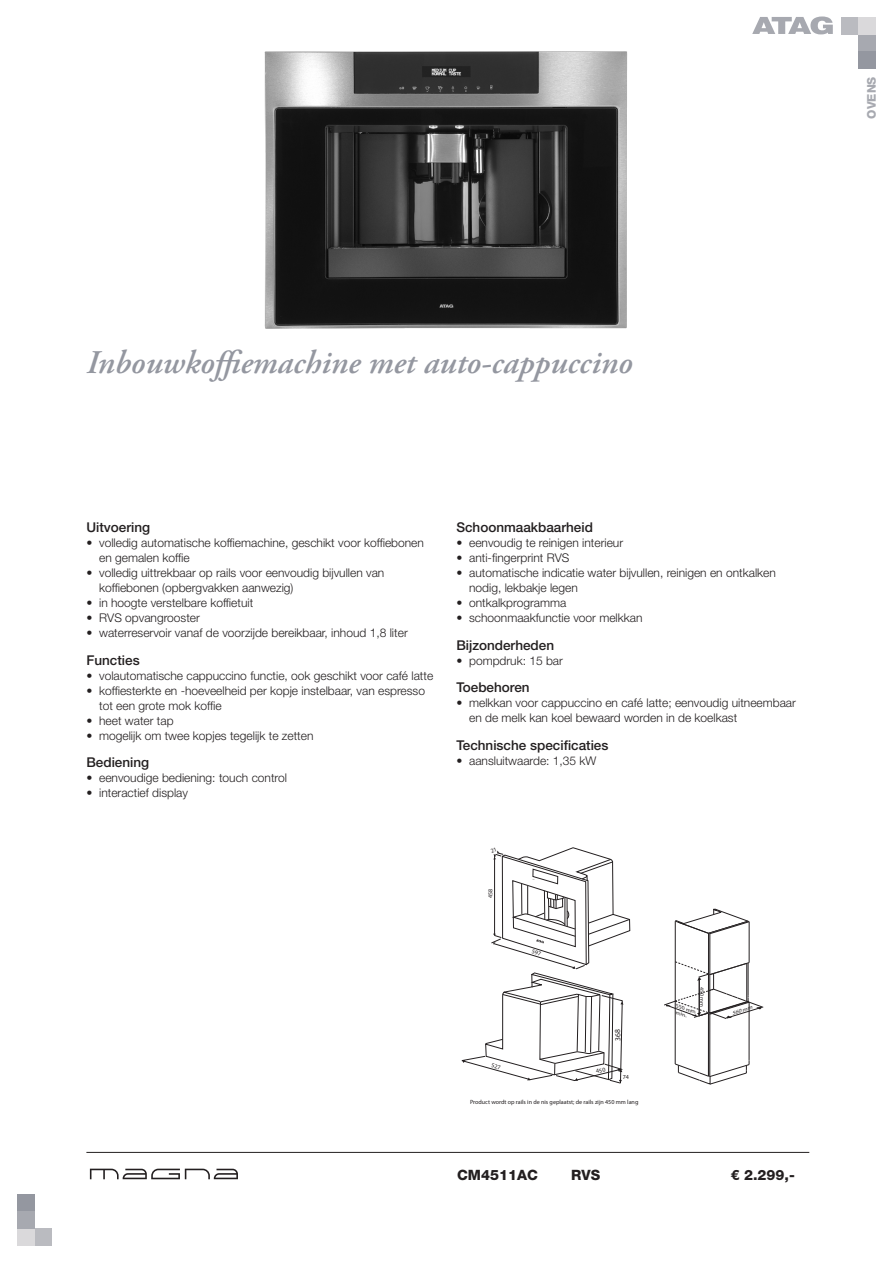
<style>
.page{position:relative;width:893px;height:1263px;background:#fff}
.page>*{position:absolute;margin:0;border:0;box-sizing:border-box;transform-origin:0 0}
.productnaam{font:italic 600 33px "Adobe Garamond Pro";color:#9497a0}
.type_overzicht{font:800 14.25px "Helvetica Neue LT Std";color:#231f20}
.producttekst_tussenk{font:500 13.5px "Helvetica Neue LT Std";color:#231f20}
.t1{font:300 12px/15px "Helvetica Neue LT Std";color:#231f20}
.t2{font:800 12px "Helvetica Neue LT Std";color:#a7a9b0}
.t3{font:6.15px "Myriad Pro";color:#231f20}
.t4{font:5.4px "Myriad Pro";color:#231f20;scale:1.07 1}
.t5{font:italic 5.25px "Myriad Pro";color:#231f20;scale:1.18 1}
.t6{font:italic 5.1px/6.1px "Myriad Pro";color:#231f20;scale:1.21 1}
</style>
<div class="page">
<div style="left:859px;top:34px;width:17px;height:17px;background:#a7a9b0"></div>
<div style="left:842px;top:17px;width:17px;height:17px;background:#babbc0"></div>
<div style="left:859px;top:51px;width:17px;height:17px;background:#9497a0"></div>
<div style="left:859px;top:17px;width:17px;height:17px;background:#dad9db"></div>
<div style="left:17px;top:1195px;width:17px;height:17px;background:#9497a0"></div>
<div style="left:34px;top:1229px;width:17px;height:17px;background:#babbc0"></div>
<div style="left:17px;top:1229px;width:17px;height:17px;background:#dad9db"></div>
<div style="left:17px;top:1212px;width:17px;height:17px;background:#a7a9b0"></div>
<svg style="left:752px;top:16px;width:81px;height:18px"></svg>
<img style="left:264px;top:51px;width:363px;height:278px">
<hr style="left:86px;top:1152px;width:723px;height:1px;background:#231f20">
<svg style="left:90px;top:1169px;width:148px;height:10px"></svg>
<hr style="left:675px;top:921px;width:1px;height:143px;background:#231f20">
<hr style="left:708px;top:933px;width:1px;height:41px;background:#231f20">
<hr style="left:710px;top:934px;width:1px;height:40px;background:#231f20">
<hr style="left:749px;top:922px;width:1px;height:40px;background:#231f20">
<svg style="left:675px;top:909px;width:74px;height:25px"></svg>
<svg style="left:664px;top:961px;width:99px;height:124px"></svg>
<svg style="left:461px;top:847px;width:170px;height:236px"></svg>
<p class="t2" style="left:864px;top:119px;width:44px;rotate:-90deg">OVENS</p>
<p class="productnaam" style="left:86px;top:343px;width:547px">Inbouwkoffiemachine met auto-cappuccino</p>
<p class="producttekst_tussenk" style="left:86px;top:519px;width:65px">Uitvoering</p>
<p class="t1" style="left:99px;top:535px;width:326px;text-indent:-13px">• volledig automatische koffiemachine, geschikt voor koffiebonen en gemalen koffie</p>
<p class="t1" style="left:99px;top:565px;width:287px;text-indent:-13px">• volledig uittrekbaar op rails voor eenvoudig bijvullen van koffiebonen (opbergvakken aanwezig)</p>
<p class="t1" style="left:86px;top:595px;width:168px">• in hoogte verstelbare koffietuit</p>
<p class="t1" style="left:86px;top:610px;width:115px">• RVS opvangrooster</p>
<p class="t1" style="left:86px;top:625px;width:323px">• waterreservoir vanaf de voorzijde bereikbaar, inhoud 1,8 liter</p>
<p class="producttekst_tussenk" style="left:86px;top:652px;width:55px">Functies</p>
<p class="t1" style="left:86px;top:667px;width:348px">• volautomatische cappuccino functie, ook geschikt voor café latte</p>
<p class="t1" style="left:99px;top:682px;width:327px;text-indent:-13px">• koffiesterkte en -hoeveelheid per kopje instelbaar, van espresso tot een grote mok koffie</p>
<p class="t1" style="left:86px;top:712px;width:89px">• heet water tap</p>
<p class="t1" style="left:86px;top:727px;width:229px">• mogelijk om twee kopjes tegelijk te zetten</p>
<p class="producttekst_tussenk" style="left:86px;top:754px;width:64px">Bediening</p>
<p class="t1" style="left:86px;top:770px;width:202px">• eenvoudige bediening: touch control</p>
<p class="t1" style="left:86px;top:785px;width:103px">• interactief display</p>
<p class="producttekst_tussenk" style="left:456px;top:519px;width:138px">Schoonmaakbaarheid</p>
<p class="t1" style="left:456px;top:535px;width:168px">• eenvoudig te reinigen interieur</p>
<p class="t1" style="left:456px;top:550px;width:115px">• anti-fingerprint RVS</p>
<p class="t1" style="left:469px;top:565px;width:308px;text-indent:-13px">• automatische indicatie water bijvullen, reinigen en ontkalken nodig, lekbakje legen</p>
<p class="t1" style="left:456px;top:595px;width:111px">• ontkalkprogramma</p>
<p class="t1" style="left:456px;top:610px;width:188px">• schoonmaakfunctie voor melkkan</p>
<p class="producttekst_tussenk" style="left:456px;top:637px;width:99px">Bijzonderheden</p>
<p class="t1" style="left:456px;top:652px;width:108px">• pompdruk: 15 bar</p>
<p class="producttekst_tussenk" style="left:456px;top:679px;width:75px">Toebehoren</p>
<p class="t1" style="left:469px;top:695px;width:328px;text-indent:-13px">• melkkan voor cappuccino en café latte; eenvoudig uitneembaar en de melk kan koel bewaard worden in de koelkast</p>
<p class="producttekst_tussenk" style="left:456px;top:737px;width:154px">Technische specificaties</p>
<p class="t1" style="left:456px;top:753px;width:142px">• aansluitwaarde: 1,35 kW</p>
<p class="t3" style="left:623px;top:1073px;width:8px">74</p>
<p class="t3" style="left:470px;top:1098px;width:170px">Product wordt op rails in de nis geplaatst; de rails zijn 450 mm lang</p>
<p class="t4" style="left:705px;top:987px;width:20px;rotate:90deg">450 mm</p>
<p class="t6" style="left:680px;top:1003px;width:17px;text-indent:-2px;rotate:20deg">550 mm min.</p>
<p class="t5" style="left:731px;top:1010px;width:19px;rotate:-18deg">560 mm</p>
<p class="type_overzicht" style="left:457px;top:1166px;width:82px">CM4511AC</p>
<p class="type_overzicht" style="left:571px;top:1166px;width:31px">RVS</p>
<p class="type_overzicht" style="left:731px;top:1166px;width:66px">€ 2.299,-</p>
</div>
